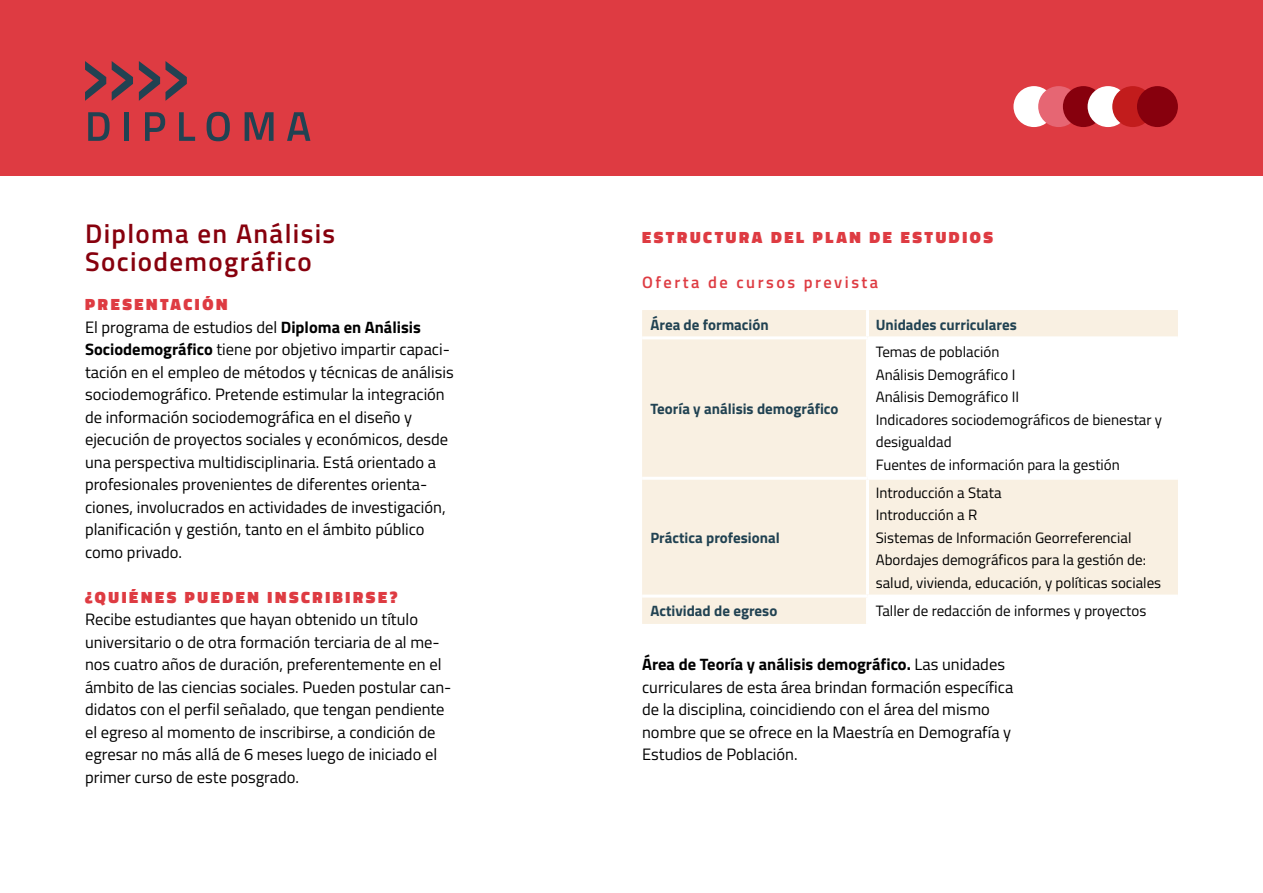
<style>
.page{position:relative;width:1263px;height:893px;background:#fff}
.page>*{position:absolute;margin:0;border:0;box-sizing:border-box;transform-origin:0 0}
.t1{font:600 27px/28.5px "Titillium";letter-spacing:.05em;color:#87000d}
.t2{font:16.5px/22.5px "Titillium";color:#000}
.t3{font:900 16.5px "Titillium";letter-spacing:.16em;color:#de3b42}
.t4{font:600 16.5px "Titillium";letter-spacing:.15em;color:#de3b42}
.t5{font:15px/22.5px "Titillium";color:#000}
.t6{font:700 15px "Titillium";color:#214252}
.s1{font-weight:900;color:#de3b42}
.s2{font-weight:700}
</style>
<div class="page">
<div style="left:0;top:0;width:1263px;height:175px;background:#de3b42"></div>
<svg style="left:85px;top:61px;width:48px;height:80px"></svg>
<div style="left:124px;top:112px;width:5px;height:29px;background:#214252"></div>
<svg style="left:139px;top:61px;width:57px;height:80px"></svg>
<svg style="left:207px;top:111px;width:23px;height:30px"></svg>
<svg style="left:244px;top:112px;width:67px;height:29px"></svg>
<div style="left:1013px;top:86px;width:41px;height:41px;background:#fff;border-radius:50%"></div>
<div style="left:1038px;top:86px;width:41px;height:41px;background:#e66673;border-radius:50%"></div>
<div style="left:1063px;top:86px;width:41px;height:41px;background:#87000d;border-radius:50%"></div>
<div style="left:1087px;top:86px;width:41px;height:41px;background:#fff;border-radius:50%"></div>
<div style="left:1112px;top:86px;width:41px;height:41px;background:#c21c1c;border-radius:50%"></div>
<div style="left:1137px;top:86px;width:41px;height:41px;background:#87000d;border-radius:50%"></div>
<div style="left:642px;top:310px;width:536px;height:314px;background:#f9f0e2"></div>
<svg style="left:869px;top:339px;width:309px;height:285px"></svg>
<hr style="left:866px;top:310px;width:3px;height:26px;background:#fff">
<hr style="left:642px;top:336px;width:225px;height:3px;background:#fff">
<hr style="left:867px;top:336px;width:311px;height:3px;background:#fff">
<hr style="left:866px;top:339px;width:3px;height:138px;background:#fff">
<hr style="left:642px;top:477px;width:225px;height:3px;background:#fff">
<hr style="left:867px;top:477px;width:311px;height:3px;background:#fff">
<hr style="left:866px;top:480px;width:3px;height:115px;background:#fff">
<hr style="left:642px;top:595px;width:225px;height:3px;background:#fff">
<hr style="left:867px;top:595px;width:311px;height:3px;background:#fff">
<hr style="left:866px;top:598px;width:3px;height:26px;background:#fff">
<h1 class="t1" style="left:85px;top:217px;width:252px">Diploma en Análisis<br>Sociodemográfico</h1>
<p class="t2" style="left:85px;top:292px;width:370px"><span class="s1">PRESENTACIÓN<br></span>El programa de estudios del <span class="s2">Diploma en Análisis Sociodemográfico</span> tiene por objetivo impartir capaci&shy;tación en el empleo de métodos y técnicas de análisis sociodemográfico. Pretende estimular la integración de información sociodemográfica en el diseño y ejecución de proyectos sociales y económicos, desde una perspectiva multidisciplinaria. Está orientado a profesionales provenientes de diferentes orienta&shy;ciones, involucrados en actividades de investigación, planificación y gestión, tanto en el ámbito público como privado.</p>
<p class="t3" style="left:85px;top:585px;width:314px">¿QUIÉNES PUEDEN INSCRIBIRSE?</p>
<p class="t2" style="left:85px;top:607px;width:368px">Recibe estudiantes que hayan obtenido un título universitario o de otra formación terciaria de al me&shy;nos cuatro años de duración, preferentemente en el ámbito de las ciencias sociales. Pueden postular can&shy;didatos con el perfil señalado, que tengan pendiente el egreso al momento de inscribirse, a condición de egresar no más allá de 6 meses luego de iniciado el primer curso de este posgrado.</p>
<p class="t3" style="left:642px;top:225px;width:352px">ESTRUCTURA DEL PLAN DE ESTUDIOS</p>
<p class="t4" style="left:642px;top:269px;width:238px">Oferta de cursos prevista</p>
<p class="t6" style="left:650px;top:313px;width:120px">Área de formación</p>
<p class="t6" style="left:876px;top:313px;width:143px">Unidades curriculares</p>
<p class="t6" style="left:650px;top:397px;width:190px">Teoría y análisis demográfico</p>
<p class="t6" style="left:650px;top:526px;width:131px">Práctica profesional</p>
<p class="t5" style="left:876px;top:340px;width:288px">Temas de población<br>Análisis Demográfico I<br>Análisis Demográfico II<br>Indicadores sociodemográficos de bienestar y desigualdad<br>Fuentes de información para la gestión</p>
<p class="t5" style="left:876px;top:481px;width:287px">Introducción a Stata<br>Introducción a R<br>Sistemas de Información Georreferencial Abordajes demográficos para la gestión de: salud, vivienda, educación, y políticas sociales</p>
<p class="t6" style="left:650px;top:599px;width:128px">Actividad de egreso</p>
<p class="t5" style="left:876px;top:598px;width:272px">Taller de redacción de informes y proyectos</p>
<p class="t2" style="left:642px;top:652px;width:373px"><span class="s2">Área de Teoría y análisis demográfico.</span> Las unidades curriculares de esta área brindan formación específica de la disciplina, coincidiendo con el área del mismo nombre que se ofrece en la Maestría en Demografía y Estudios de Población.</p>
</div>
